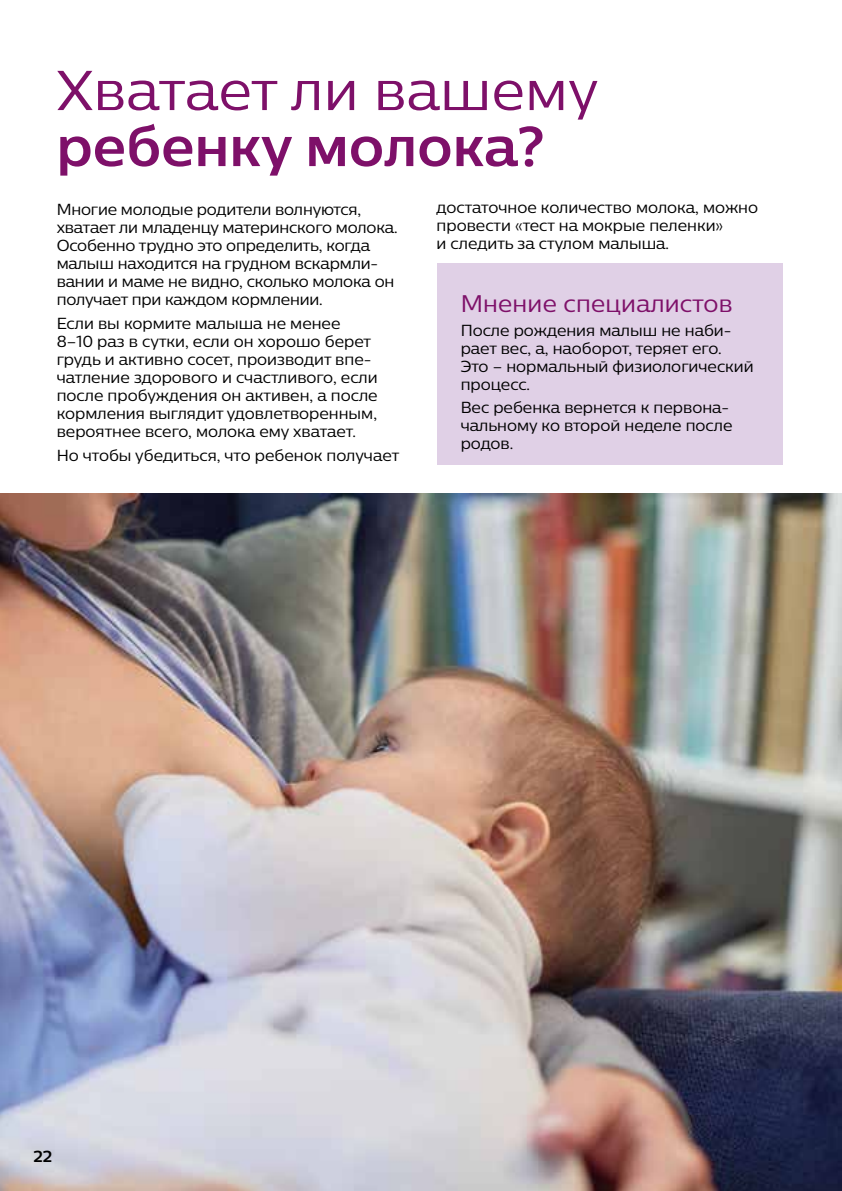
<style>
.page{position:relative;width:842px;height:1191px;background:#fff}
.page>*{position:absolute;margin:0;border:0;box-sizing:border-box;transform-origin:0 0}
.t1{font:56px "Centrale Sans";letter-spacing:.01em;color:#7e1069}
.t2{font:700 56px "Centrale Sans";letter-spacing:.01em;color:#7e1069}
.t3{font:24px "Centrale Sans";letter-spacing:.01em;color:#7e1069}
.t4{font:16px/18px "Centrale Sans";color:#000}
.t5{font:700 16px "Centrale Sans";color:#000}
</style>
<div class="page">
<div style="left:437px;top:264px;width:345px;height:201px;background:#e0d0e6"></div>
<img style="left:0;top:493px;width:842px;height:698px">
<h1 class="t1" style="left:57px;top:55px;width:543px">Хватает ли вашему</h1>
<h1 class="t2" style="left:57px;top:110px;width:489px">ребенку молока?</h1>
<p class="t4" style="left:57px;top:200px;width:342px">Многие молодые родители волнуются, хватает ли младенцу материнского молока.<br>Особенно трудно это определить, когда малыш находится на грудном вскармли&shy;вании и маме не видно, сколько молока он получает при каждом кормлении.</p>
<p class="t4" style="left:57px;top:314px;width:323px">Если вы кормите малыша не менее 8–10 раз в сутки, если он хорошо берет грудь и активно сосет, производит впе&shy;чатление здорового и счастливого, если после пробуждения он активен, а после кормления выглядит удовлетворенным, вероятнее всего, молока ему хватает.</p>
<p class="t4" style="left:57px;top:446px;width:344px">Но чтобы убедиться, что ребенок получает</p>
<p class="t4" style="left:437px;top:198px;width:323px">достаточное количество молока, можно провести «тест на мокрые пеленки»<br>и следить за стулом малыша.</p>
<h2 class="t3" style="left:461px;top:288px;width:273px">Мнение специалистов</h2>
<p class="t4" style="left:461px;top:321px;width:295px">После рождения малыш не наби&shy;рает вес, а, наоборот, теряет его.<br>Это – нормальный физиологический процесс.</p>
<p class="t4" style="left:461px;top:398px;width:273px">Вес ребенка вернется к первона&shy;чальному ко второй неделе после родов.</p>
<p class="t5" style="left:33px;top:1146px;width:20px">22</p>
</div>
